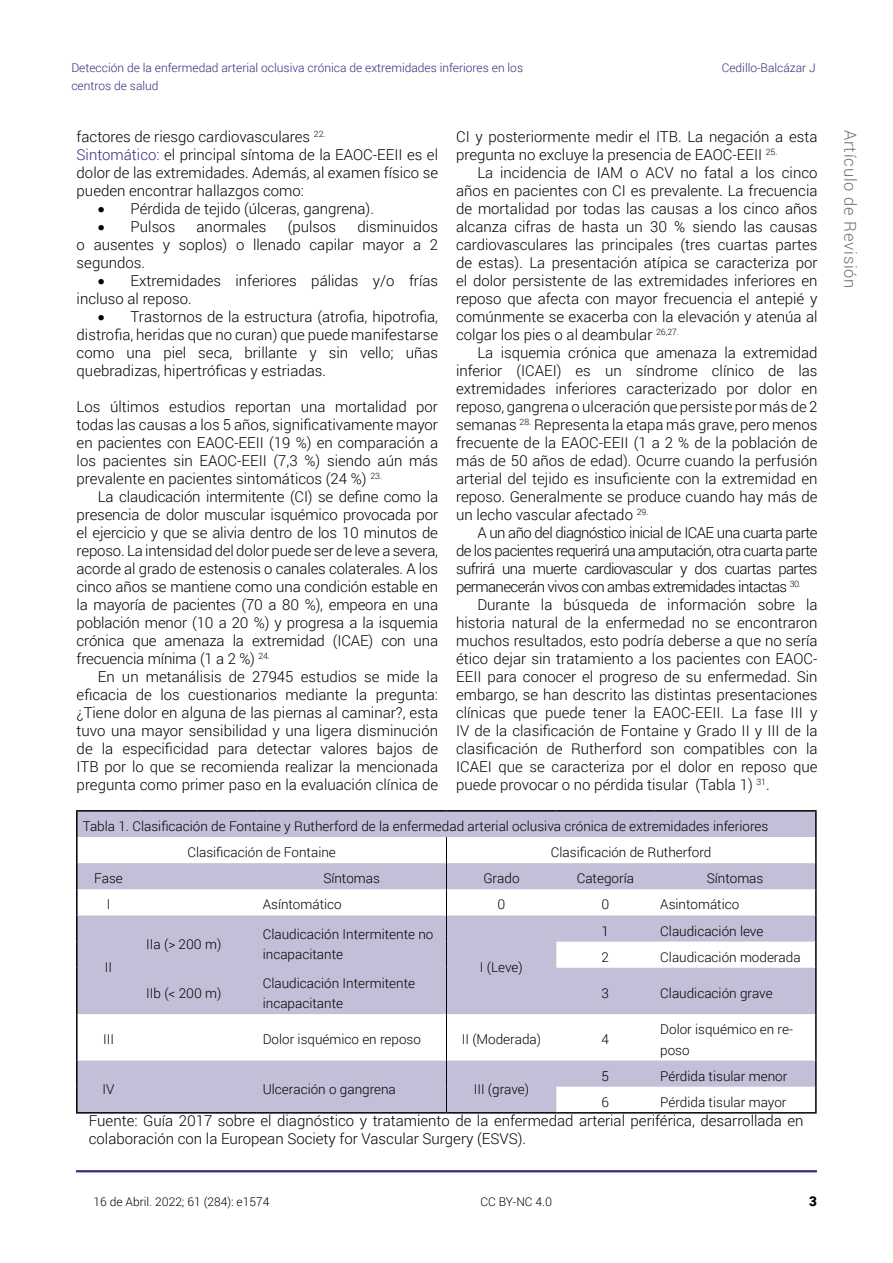
<style>
.page{position:relative;width:893px;height:1263px;background:#fff}
.page>*{position:absolute;margin:0;border:0;box-sizing:border-box;transform-origin:0 0}
.t1{font:300 16.5px "Roboto";letter-spacing:.05em;color:#6e6e6e}
.t2{font:300 15px/18px "Roboto";color:#000;text-align:justify}
.t3{font:300 13.5px/20.2px "Roboto";color:#000}
.t4{font:900 13.5px "Roboto";color:#000}
.t5{font:300 12px/18px "Roboto";color:#322d7d}
.t6{font:300 12px "Roboto";color:#000}
.s1{color:#322d7d}
</style>
<div class="page">
<hr style="left:76px;top:1170px;width:741px;height:2px;background:#322d7d">
<svg style="left:78px;top:812px;width:737px;height:300px;fill:#c2c0d8"></svg>
<hr style="left:76px;top:810px;width:64px;height:2px;background:#000">
<hr style="left:76px;top:811px;width:2px;height:26px;background:#000">
<hr style="left:140px;top:810px;width:117px;height:2px;background:#000">
<hr style="left:257px;top:810px;width:189px;height:2px;background:#000">
<hr style="left:446px;top:810px;width:110px;height:2px;background:#000">
<hr style="left:556px;top:810px;width:98px;height:2px;background:#000">
<hr style="left:654px;top:810px;width:163px;height:2px;background:#000">
<hr style="left:815px;top:811px;width:2px;height:26px;background:#000">
<hr style="left:76px;top:837px;width:2px;height:26px;background:#000">
<hr style="left:815px;top:837px;width:2px;height:26px;background:#000">
<hr style="left:76px;top:863px;width:2px;height:26px;background:#000">
<hr style="left:815px;top:863px;width:2px;height:26px;background:#000">
<hr style="left:76px;top:889px;width:2px;height:26px;background:#000">
<hr style="left:815px;top:889px;width:2px;height:26px;background:#000">
<hr style="left:76px;top:915px;width:2px;height:26px;background:#000">
<hr style="left:815px;top:915px;width:2px;height:26px;background:#000">
<hr style="left:76px;top:941px;width:2px;height:27px;background:#000">
<hr style="left:815px;top:941px;width:2px;height:27px;background:#000">
<hr style="left:76px;top:968px;width:2px;height:46px;background:#000">
<hr style="left:815px;top:968px;width:2px;height:46px;background:#000">
<hr style="left:76px;top:1014px;width:2px;height:46px;background:#000">
<hr style="left:815px;top:1014px;width:2px;height:46px;background:#000">
<hr style="left:76px;top:1060px;width:2px;height:27px;background:#000">
<hr style="left:815px;top:1060px;width:2px;height:27px;background:#000">
<hr style="left:76px;top:1087px;width:2px;height:25px;background:#000">
<hr style="left:815px;top:1087px;width:2px;height:25px;background:#000">
<hr style="left:76px;top:1112px;width:64px;height:1px;background:#000">
<hr style="left:140px;top:1112px;width:117px;height:1px;background:#000">
<hr style="left:257px;top:1112px;width:189px;height:1px;background:#000">
<hr style="left:446px;top:1112px;width:110px;height:1px;background:#000">
<hr style="left:556px;top:1112px;width:98px;height:1px;background:#000">
<hr style="left:654px;top:1112px;width:163px;height:1px;background:#000">
<svg style="left:446px;top:837px;width:1px;height:131px"></svg>
<hr style="left:446px;top:968px;width:1px;height:46px;background:#000">
<hr style="left:446px;top:1014px;width:1px;height:46px;background:#000">
<svg style="left:446px;top:1060px;width:1px;height:52px"></svg>
<p class="t5" style="left:71px;top:58px;width:453px">Detección de la enfermedad arterial oclusiva crónica de extremidades inferiores en los centros de salud</p>
<p class="t5" style="left:722px;top:58px;width:96px">Cedillo-Balcázar J</p>
<p class="t2" style="left:77px;top:127px;width:363px;text-align:left">factores de riesgo cardiovasculares <sup>22.<br></sup><span class="s1">Sintomático:</span> el principal síntoma de la EAOC-EEII es el dolor de las extremidades. Además, al examen físico se pueden encontrar hallazgos como:</p>
<p class="t2" style="left:98px;top:199px;width:278px">• Pérdida de tejido (úlceras, gangrena).</p>
<p class="t2" style="left:98px;top:217px;width:79px">• Pulsos</p>
<p class="t2" style="left:197px;top:217px;width:72px">anormales</p>
<p class="t2" style="left:288px;top:217px;width:50px">(pulsos</p>
<p class="t2" style="left:456px;top:127px;width:363px">CI y posteriormente medir el ITB. La negación a esta pregunta no excluye la presencia de EAOC-EEII <sup>25.</sup></p>
<p class="t2" style="left:456px;top:163px;width:363px;text-indent:21px">La incidencia de IAM o ACV no fatal a los cinco años en pacientes con CI es prevalente. La frecuencia de mortalidad por todas las causas a los cinco años alcanza cifras de hasta un 30 % siendo las causas cardiovasculares las principales (tres cuartas partes de estas). La presentación atípica se caracteriza por el dolor persistente de las extremidades inferiores en reposo que afecta con mayor frecuencia el antepié y comúnmente se exacerba con la elevación y atenúa al colgar los pies o al deambular <sup>26,27.</sup></p>
<p class="t2" style="left:456px;top:343px;width:363px;text-indent:21px">La isquemia crónica que amenaza la extremidad inferior (ICAEI) es un síndrome clínico de las extremidades inferiores caracterizado por dolor en reposo, gangrena o ulceración que persiste por más de 2 semanas <sup>28.</sup> Representa la etapa más grave, pero menos frecuente de la EAOC-EEII (1 a 2 % de la población de más de 50 años de edad). Ocurre cuando la perfusión arterial del tejido es insuficiente con la extremidad en reposo. Generalmente se produce cuando hay más de un lecho vascular afectado <sup>29.</sup></p>
<p class="t2" style="left:456px;top:523px;width:363px;text-indent:21px">A un año del diagnóstico inicial de ICAE una cuarta parte de los pacientes requerirá una amputación, otra cuarta parte sufrirá una muerte cardiovascular y dos cuartas partes permanecerán vivos con ambas extremidades intactas <sup>30.</sup></p>
<p class="t2" style="left:456px;top:595px;width:363px;text-indent:21px">Durante la búsqueda de información sobre la historia natural de la enfermedad no se encontraron muchos resultados, esto podría deberse a que no sería ético dejar sin tratamiento a los pacientes con EAOC-EEII para conocer el progreso de su enfermedad. Sin embargo, se han descrito las distintas presentaciones clínicas que puede tener la EAOC-EEII. La fase III y IV de la clasificación de Fontaine y Grado II y III de la clasificación de Rutherford son compatibles con la ICAEI que se caracteriza por el dolor en reposo que puede provocar o no pérdida tisular (Tabla 1) <sup>31</sup>.</p>
<p class="t3" style="left:187px;top:813px;width:582px;line-height:26.1px;text-indent:-105px">Tabla 1. Clasificación de Fontaine y Rutherford de la enfermedad arterial oclusiva crónica de extremidades inferiores<br>Clasificación de Fontaine</p>
<p class="t2" style="left:77px;top:217px;width:363px;text-indent:281px">disminuidos o ausentes y soplos) o llenado capilar mayor a 2 segundos.</p>
<p class="t2" style="left:77px;top:271px;width:363px;text-indent:21px">• Extremidades inferiores pálidas y/o frías incluso al reposo.</p>
<p class="t2" style="left:77px;top:307px;width:363px;text-indent:21px">• Trastornos de la estructura (atrofia, hipotrofia, distrofia, heridas que no curan) que puede manifestarse como una piel seca, brillante y sin vello; uñas quebradizas, hipertróficas y estriadas.</p>
<p class="t2" style="left:77px;top:397px;width:363px">Los últimos estudios reportan una mortalidad por todas las causas a los 5 años, significativamente mayor en pacientes con EAOC-EEII (19 %) en comparación a los pacientes sin EAOC-EEII (7,3 %) siendo aún más prevalente en pacientes sintomáticos (24 %) <sup>23.</sup></p>
<p class="t2" style="left:77px;top:487px;width:363px;text-indent:21px">La claudicación intermitente (CI) se define como la presencia de dolor muscular isquémico provocada por el ejercicio y que se alivia dentro de los 10 minutos de reposo. La intensidad del dolor puede ser de leve a severa, acorde al grado de estenosis o canales colaterales. A los cinco años se mantiene como una condición estable en la mayoría de pacientes (70 a 80 %), empeora en una población menor (10 a 20 %) y progresa a la isquemia crónica que amenaza la extremidad (ICAE) con una frecuencia mínima (1 a 2 %) <sup>24.</sup></p>
<p class="t2" style="left:77px;top:667px;width:363px;text-indent:21px">En un metanálisis de 27945 estudios se mide la eficacia de los cuestionarios mediante la pregunta: ¿Tiene dolor en alguna de las piernas al caminar?, esta tuvo una mayor sensibilidad y una ligera disminución de la especificidad para detectar valores bajos de ITB por lo que se recomienda realizar la mencionada pregunta como primer paso en la evaluación clínica de</p>
<p class="t3" style="left:551px;top:842px;width:162px">Clasificación de Rutherford</p>
<p class="t3" style="left:94px;top:868px;width:30px">Fase</p>
<p class="t3" style="left:323px;top:868px;width:58px">Síntomas</p>
<p class="t3" style="left:483px;top:868px;width:38px">Grado</p>
<p class="t3" style="left:577px;top:868px;width:59px">Categoría</p>
<p class="t3" style="left:707px;top:868px;width:58px">Síntomas</p>
<p class="t3" style="left:107px;top:894px;width:5px">I</p>
<p class="t3" style="left:263px;top:894px;width:80px">Asíntomático</p>
<p class="t3" style="left:497px;top:894px;width:9px">0</p>
<p class="t3" style="left:601px;top:894px;width:9px">0</p>
<p class="t3" style="left:660px;top:894px;width:81px">Asintomático</p>
<p class="t3" style="left:105px;top:956px;width:9px">II</p>
<p class="t3" style="left:146px;top:933px;width:77px">IIa (&gt; 200 m)</p>
<p class="t3" style="left:263px;top:923px;width:172px">Claudicación Intermitente no incapacitante</p>
<p class="t3" style="left:480px;top:956px;width:44px">I (Leve)</p>
<p class="t3" style="left:602px;top:920px;width:9px">1</p>
<p class="t3" style="left:660px;top:920px;width:105px">Claudicación leve</p>
<p class="t3" style="left:602px;top:946px;width:9px">2</p>
<p class="t3" style="left:660px;top:946px;width:142px">Claudicación moderada</p>
<p class="t3" style="left:146px;top:983px;width:77px">IIb (&lt; 200 m)</p>
<p class="t3" style="left:263px;top:972px;width:154px">Claudicación Intermitente incapacitante</p>
<p class="t3" style="left:602px;top:983px;width:9px">3</p>
<p class="t3" style="left:660px;top:983px;width:114px">Claudicación grave</p>
<p class="t3" style="left:103px;top:1029px;width:12px">III</p>
<p class="t3" style="left:263px;top:1029px;width:160px">Dolor isquémico en reposo</p>
<p class="t3" style="left:462px;top:1029px;width:81px">II (Moderada)</p>
<p class="t3" style="left:602px;top:1029px;width:9px">4</p>
<p class="t3" style="left:660px;top:1019px;width:134px">Dolor isquémico en re&shy;poso</p>
<p class="t3" style="left:103px;top:1078px;width:13px">IV</p>
<p class="t3" style="left:263px;top:1078px;width:135px">Ulceración o gangrena</p>
<p class="t3" style="left:474px;top:1078px;width:57px">III (grave)</p>
<p class="t3" style="left:602px;top:1065px;width:9px">5</p>
<p class="t3" style="left:660px;top:1065px;width:129px">Pérdida tisular menor</p>
<p class="t3" style="left:602px;top:1091px;width:9px">6</p>
<p class="t3" style="left:660px;top:1091px;width:128px">Pérdida tisular mayor</p>
<p class="t2" style="left:89px;top:1111px;width:716px">Fuente: Guía 2017 sobre el diagnóstico y tratamiento de la enfermedad arterial periférica, desarrollada en colaboración con la European Society for Vascular Surgery (ESVS).</p>
<p class="t6" style="left:94px;top:1193px;width:177px">16 de Abril. 2022; 61 (284): e1574</p>
<p class="t6" style="left:480px;top:1193px;width:73px">CC BY-NC 4.0</p>
<p class="t4" style="left:809px;top:1192px;width:9px">3</p>
<p class="t1" style="left:862px;top:129px;width:160px;rotate:90deg">Artículo de Revisión</p>
</div>
